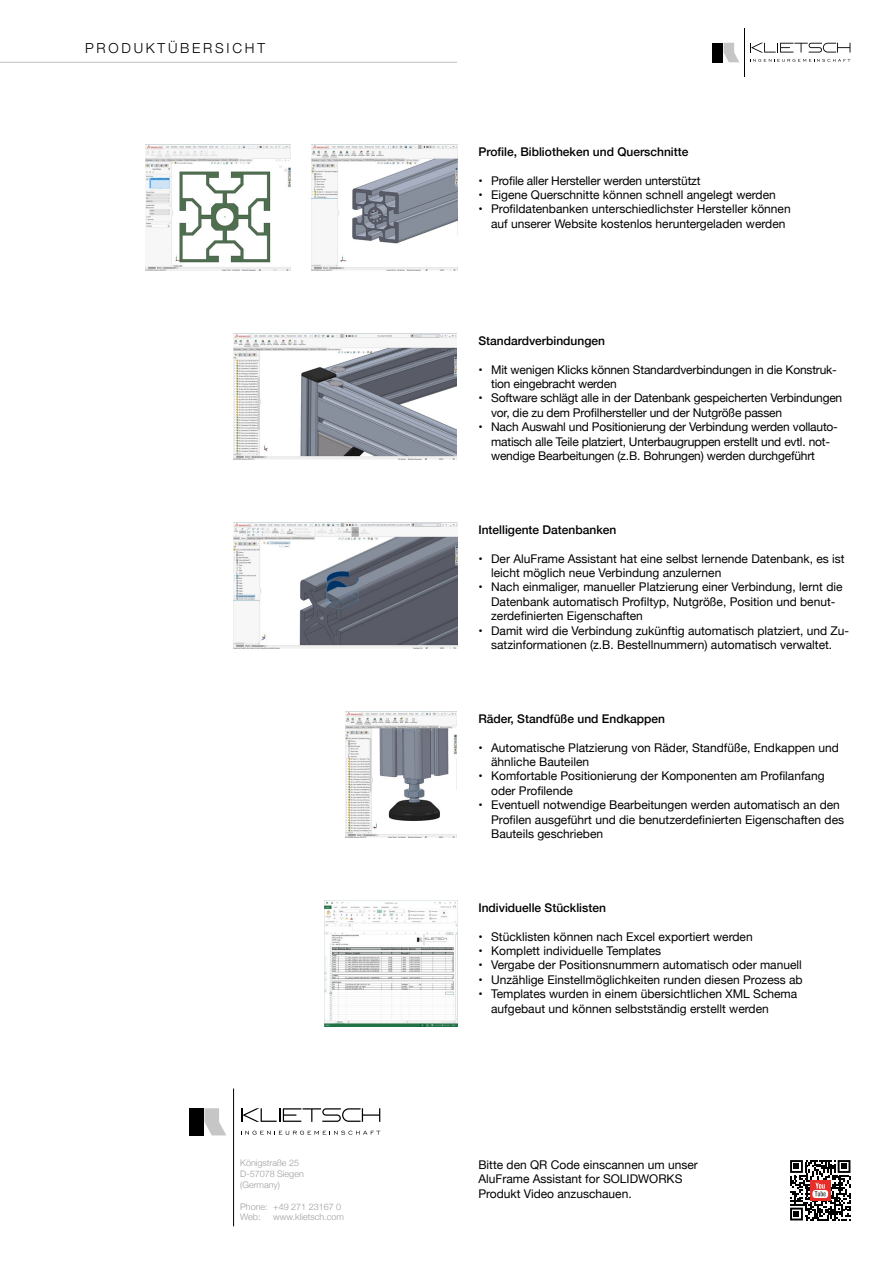
<style>
.page{position:relative;width:893px;height:1263px;background:#fff}
.page>*{position:absolute;margin:0;border:0;box-sizing:border-box;transform-origin:0 0}
.t1{font:300 13.8px "Helvetica Neue";letter-spacing:.2em;color:#000}
.t2{font:12px/14.4px "Helvetica Neue";color:#000}
.t3{font:500 12px "Helvetica Neue";color:#000}
.t4{font:300 9px/10.8px "Helvetica Neue";color:#9d9d9c}
</style>
<div class="page">
<div style="left:189px;top:1108px;width:14px;height:27px;background:#000"></div>
<svg style="left:204px;top:1108px;width:22px;height:27px"></svg>
<svg style="left:241px;top:1108px;width:139px;height:14px"></svg>
<svg style="left:241px;top:1131px;width:139px;height:4px"></svg>
<hr style="left:233px;top:1088px;width:1px;height:138px;background:#000">
<div style="left:712px;top:43px;width:11px;height:19px;background:#000"></div>
<svg style="left:724px;top:43px;width:15px;height:19px"></svg>
<hr style="left:744px;top:28px;width:1px;height:49px;background:#000">
<svg style="left:750px;top:43px;width:100px;height:10px"></svg>
<svg style="left:750px;top:59px;width:100px;height:3px"></svg>
<hr style="left:0;top:62px;width:457px;height:1px;background:#c6c6c6">
<img style="left:312px;top:144px;width:145px;height:126px">
<img style="left:145px;top:144px;width:145px;height:126px">
<img style="left:233px;top:522px;width:224px;height:126px">
<img style="left:345px;top:711px;width:112px;height:126px">
<img style="left:233px;top:333px;width:224px;height:126px">
<img style="left:325px;top:900px;width:132px;height:126px">
<svg style="left:790px;top:1160px;width:60px;height:60px"></svg>
<p class="t1" style="left:85px;top:36px;width:181px">PRODUKTÜBERSICHT</p>
<p class="t4" style="left:240px;top:1157px;width:65px">Königstraße 25<br>D-57078 Siegen (Germany)</p>
<p class="t4" style="left:240px;top:1200px;width:102px">Phone: +49 271 23167 0<br>Web:</p>
<p class="t4" style="left:273px;top:1211px;width:72px">www.klietsch.com</p>
<p class="t3" style="left:478px;top:142px;width:212px">Profile, Bibliotheken und Querschnitte</p>
<p class="t2" style="left:478px;top:174px;width:224px">• Profile aller Hersteller werden unterstützt</p>
<p class="t2" style="left:478px;top:188px;width:299px">• Eigene Querschnitte können schnell angelegt werden</p>
<p class="t2" style="left:491px;top:203px;width:301px;text-indent:-13px">• Profildatenbanken unterschiedlichster Hersteller können auf unserer Website kostenlos heruntergeladen werden</p>
<p class="t3" style="left:478px;top:331px;width:128px">Standardverbindungen</p>
<p class="t2" style="left:491px;top:363px;width:347px;text-indent:-13px">• Mit wenigen Klicks können Standardverbindungen in die Konstruk&shy;tion eingebracht werden</p>
<p class="t2" style="left:491px;top:392px;width:353px;text-indent:-13px">• Software schlägt alle in der Datenbank gespeicherten Verbindungen vor, die zu dem Profilhersteller und der Nutgröße passen</p>
<p class="t2" style="left:491px;top:420px;width:348px;text-indent:-13px">• Nach Auswahl und Positionierung der Verbindung werden vollauto&shy;matisch alle Teile platziert, Unterbaugruppen erstellt und evtl. not&shy;wendige Bearbeitungen (z.B. Bohrungen) werden durchgeführt</p>
<p class="t3" style="left:478px;top:520px;width:140px">Intelligente Datenbanken</p>
<p class="t2" style="left:491px;top:552px;width:355px;text-indent:-13px">• Der AluFrame Assistant hat eine selbst lernende Datenbank, es ist leicht möglich neue Verbindung anzulernen</p>
<p class="t2" style="left:491px;top:581px;width:353px;text-indent:-13px">• Nach einmaliger, manueller Platzierung einer Verbindung, lernt die<br>Datenbank automatisch Profiltyp, Nutgröße, Position und benut&shy;zerdefinierten Eigenschaften</p>
<p class="t2" style="left:478px;top:624px;width:372px;text-align:center">• Damit wird die Verbindung zukünftig automatisch platziert, und Zu&shy;satzinformationen (z.B. Bestellnummern) automatisch verwaltet.</p>
<p class="t3" style="left:478px;top:709px;width:188px">Räder, Standfüße und Endkappen</p>
<p class="t2" style="left:491px;top:741px;width:349px;text-indent:-13px">• Automatische Platzierung von Räder, Standfüße, Endkappen und ähnliche Bauteilen</p>
<p class="t2" style="left:491px;top:770px;width:335px;text-indent:-13px">• Komfortable Positionierung der Komponenten am Profilanfang oder Profilende</p>
<p class="t2" style="left:491px;top:798px;width:354px;text-indent:-13px">• Eventuell notwendige Bearbeitungen werden automatisch an den<br>Profilen ausgeführt und die benutzerdefinierten Eigenschaften des<br>Bauteils geschrieben</p>
<p class="t3" style="left:478px;top:898px;width:129px">Individuelle Stücklisten</p>
<p class="t2" style="left:478px;top:930px;width:276px">• Stücklisten können nach Excel exportiert werden</p>
<p class="t2" style="left:478px;top:944px;width:184px">• Komplett individuelle Templates</p>
<p class="t2" style="left:478px;top:959px;width:325px">• Vergabe der Positionsnummern automatisch oder manuell</p>
<p class="t2" style="left:478px;top:973px;width:326px">• Unzählige Einstellmöglichkeiten runden diesen Prozess ab</p>
<p class="t2" style="left:491px;top:987px;width:308px;text-indent:-13px">• Templates wurden in einem übersichtlichen XML Schema aufgebaut und können selbstständig erstellt werden</p>
<p class="t2" style="left:478px;top:1158px;width:221px">Bitte den QR Code einscannen um unser<br>AluFrame Assistant for SOLIDWORKS<br>Produkt Video anzuschauen.</p>
</div>
